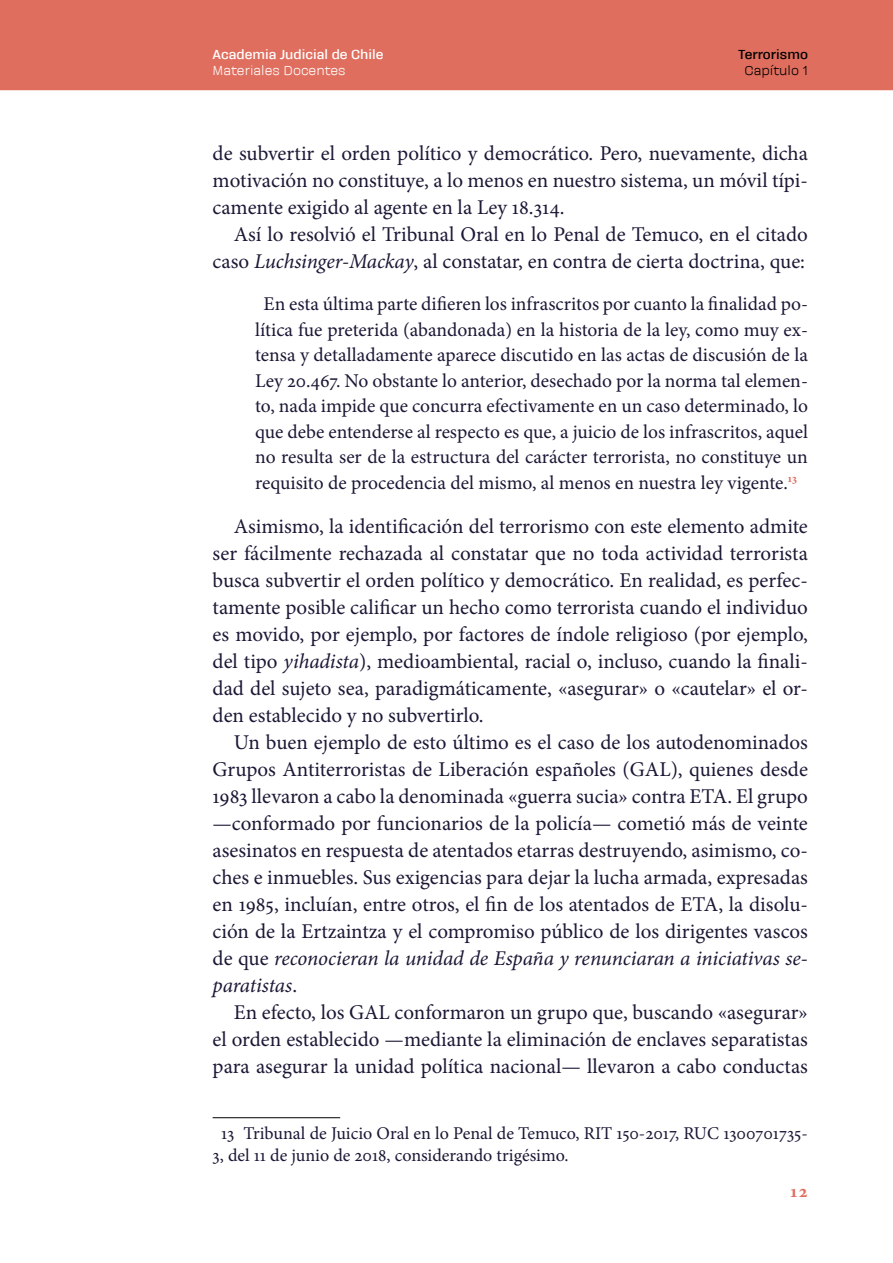
<style>
.page{position:relative;width:893px;height:1263px;background:#fff}
.page>*{position:absolute;margin:0;border:0;box-sizing:border-box;transform-origin:0 0}
.aj-body{font:21px/27px "Minion Pro";color:#1a1835;text-align:justify}
.aj-quote{font:19.5px/25.5px "Minion Pro";color:#1a1835;text-align:center}
.aj-footnote{font:18px/21.6px "Minion Pro";color:#1a1835}
.t1{font:700 18px "Minion Pro";color:#df6e5e}
.t2{font:700 13.5px "Galeana Standard";color:#fff}
.t3{font:13.5px "Galeana Standard";color:#fff}
.t4{font:700 13.5px "Galeana Standard";color:#000}
.t5{font:13.5px "Galeana Standard";color:#000}
.s1{font-style:italic}
</style>
<div class="page">
<div style="left:0;top:0;width:893px;height:89px;background:#df6e5e"></div>
<hr style="left:0;top:89px;width:893px;height:1px;background:#df6e5e">
<hr style="left:213px;top:1117px;width:127px;height:1px;background:#000">
<p class="t2" style="left:213px;top:47px;width:172px">Academia Judicial de Chile</p>
<p class="t3" style="left:213px;top:63px;width:134px">Materiales Docentes</p>
<p class="t4" style="left:738px;top:47px;width:71px">Terrorismo</p>
<p class="t5" style="left:744px;top:63px;width:65px">Capítulo 1</p>
<p class="aj-body" style="left:213px;top:140px;width:597px">de subvertir el orden político y democrático. Pero, nuevamente, dicha motivación no constituye, a lo menos en nuestro sistema, un móvil típi&shy;camente exigido al agente en la Ley 18.314.</p>
<p class="aj-body" style="left:213px;top:221px;width:597px;text-align:right">Así lo resolvió el Tribunal Oral en lo Penal de Temuco, en el citado caso <span class="s1">Luchsinger-Mackay</span>, al constatar, en contra de cierta doctrina, que:</p>
<p class="aj-quote" style="left:255px;top:291px;width:554px">En esta última parte difieren los infrascritos por cuanto la finalidad po&shy;lítica fue preterida (abandonada) en la historia de la ley, como muy ex&shy;tensa y detalladamente aparece discutido en las actas de discusión de la Ley 20.467. No obstante lo anterior, desechado por la norma tal elemen&shy;to, nada impide que concurra efectivamente en un caso determinado, lo que debe entenderse al respecto es que, a juicio de los infrascritos, aquel no resulta ser de la estructura del carácter terrorista, no constituye un requisito de procedencia del mismo, al menos en nuestra ley vigente.<sup>13</sup></p>
<p class="aj-body" style="left:213px;top:513px;width:597px;text-indent:21px">Asimismo, la identificación del terrorismo con este elemento admite ser fácilmente rechazada al constatar que no toda actividad terrorista busca subvertir el orden político y democrático. En realidad, es perfec&shy;tamente posible calificar un hecho como terrorista cuando el individuo es movido, por ejemplo, por factores de índole religioso (por ejemplo, del tipo <span class="s1">yihadista</span>), medioambiental, racial o, incluso, cuando la finali&shy;dad del sujeto sea, paradigmáticamente, «asegurar» o «cautelar» el or&shy;den establecido y no subvertirlo.</p>
<p class="aj-body" style="left:213px;top:729px;width:597px;text-indent:21px">Un buen ejemplo de esto último es el caso de los autodenominados Grupos Antiterroristas de Liberación españoles (GAL), quienes desde 1983 llevaron a cabo la denominada «guerra sucia» contra ETA. El grupo —conformado por funcionarios de la policía— cometió más de veinte asesinatos en respuesta de atentados etarras destruyendo, asimismo, co&shy;ches e inmuebles. Sus exigencias para dejar la lucha armada, expresadas en 1985, incluían, entre otros, el fin de los atentados de ETA, la disolu&shy;ción de la Ertzaintza y el compromiso público de los dirigentes vascos de que <span class="s1">reconocieran la unidad de España y renunciaran a iniciativas se&shy;paratistas</span>.</p>
<p class="aj-body" style="left:213px;top:999px;width:597px;text-indent:21px">En efecto, los GAL conformaron un grupo que, buscando «asegurar» el orden establecido —mediante la eliminación de enclaves separatistas para asegurar la unidad política nacional— llevaron a cabo conductas</p>
<p class="aj-footnote" style="left:213px;top:1123px;width:597px;text-indent:9px">13 Tribunal de Juicio Oral en lo Penal de Temuco, RIT 150-2017, RUC 1300701735-<br>3, del 11 de junio de 2018, considerando trigésimo.</p>
<p class="t1" style="left:789px;top:1178px;width:20px">12</p>
</div>
